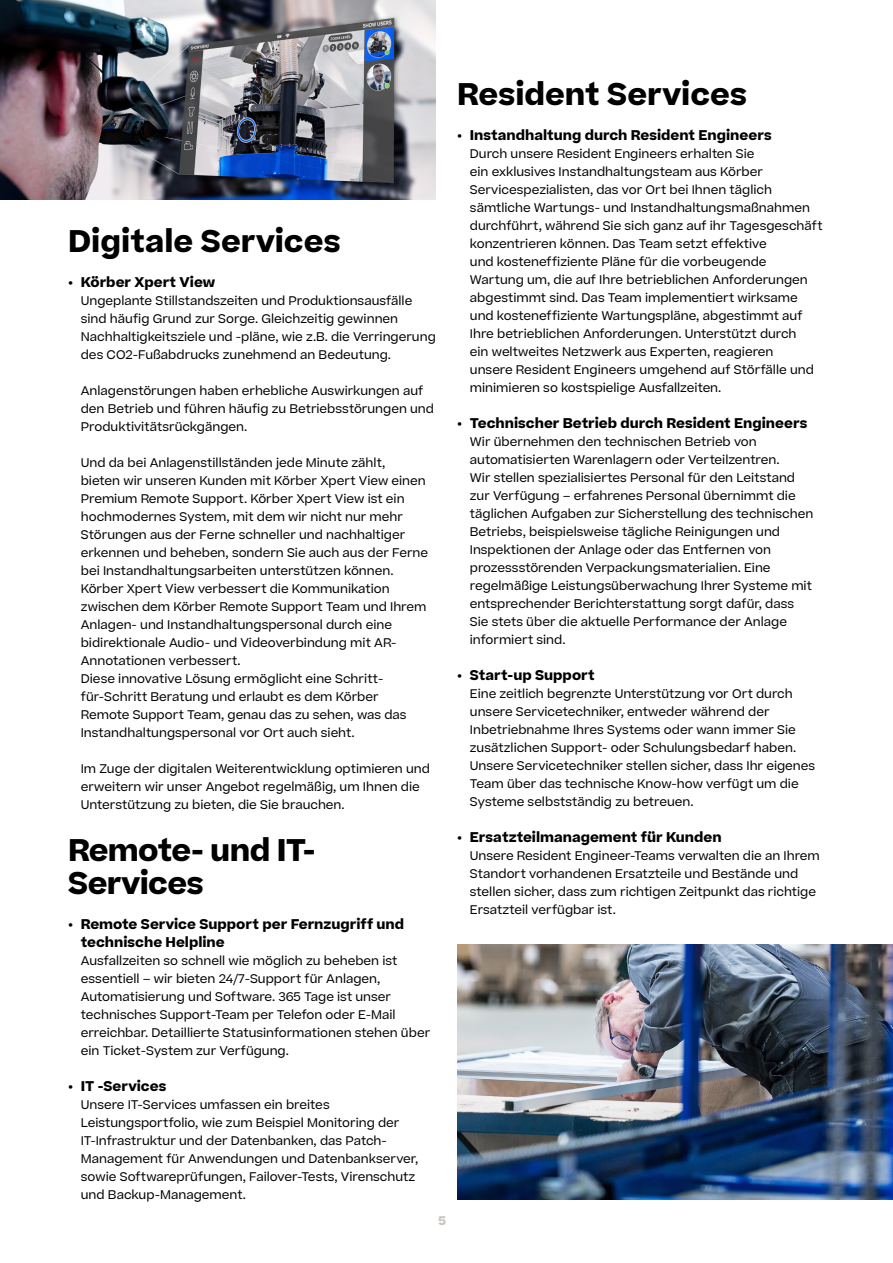
<style>
.page{position:relative;width:893px;height:1263px;background:#fff}
.page>*{position:absolute;margin:0;border:0;box-sizing:border-box;transform-origin:0 0}
.t1{font:700 30px "Koerber";color:#000}
.t2{font:700 30px/33px "Koerber";letter-spacing:-.02em;color:#000}
.t3{font:700 13.5px/18px "Koerber";color:#000}
.t4{font:12px/18px "Koerber";color:#000}
.t5{font:700 12px "Koerber";color:#c9c3be}
</style>
<div class="page">
<img style="left:457px;top:944px;width:436px;height:255px">
<img style="left:0;top:0;width:436px;height:200px">
<h1 class="t1" style="left:68px;top:221px;width:274px">Digitale Services</h1>
<p class="t3" style="left:68px;top:273px;width:149px">• Körber Xpert View</p>
<p class="t4" style="left:81px;top:291px;width:357px">Ungeplante Stillstandszeiten und Produktionsausfälle sind häufig Grund zur Sorge. Gleichzeitig gewinnen Nachhaltigkeitsziele und -pläne, wie z.B. die Verringerung des CO2-Fußabdrucks zunehmend an Bedeutung.</p>
<p class="t4" style="left:81px;top:381px;width:355px">Anlagenstörungen haben erhebliche Auswirkungen auf den Betrieb und führen häufig zu Betriebsstörungen und<br>Produktivitätsrückgängen.</p>
<p class="t4" style="left:81px;top:453px;width:349px">Und da bei Anlagenstillständen jede Minute zählt,<br>bieten wir unseren Kunden mit Körber Xpert View einen Premium Remote Support. Körber Xpert View ist ein hochmodernes System, mit dem wir nicht nur mehr Störungen aus der Ferne schneller und nachhaltiger erkennen und beheben, sondern Sie auch aus der Ferne bei Instandhaltungsarbeiten unterstützen können.<br>Körber Xpert View verbessert die Kommunikation zwischen dem Körber Remote Support Team und Ihrem Anlagen- und Instandhaltungspersonal durch eine bidirektionale Audio- und Videoverbindung mit AR-Annotationen verbessert.<br>Diese innovative Lösung ermöglicht eine Schritt&shy;für-Schritt Beratung und erlaubt es dem Körber Remote Support Team, genau das zu sehen, was das Instandhaltungspersonal vor Ort auch sieht.</p>
<p class="t4" style="left:81px;top:759px;width:351px">Im Zuge der digitalen Weiterentwicklung optimieren und erweitern wir unser Angebot regelmäßig, um Ihnen die<br>Unterstützung zu bieten, die Sie brauchen.</p>
<h1 class="t2" style="left:68px;top:834px;width:249px">Remote- und IT-<br>Services</h1>
<p class="t3" style="left:81px;top:915px;width:325px;text-indent:-13px">• Remote Service Support per Fernzugriff und technische Helpline</p>
<p class="t4" style="left:81px;top:952px;width:351px">Ausfallzeiten so schnell wie möglich zu beheben ist essentiell – wir bieten 24/7-Support für Anlagen, Automatisierung und Software. 365 Tage ist unser technisches Support-Team per Telefon oder E-Mail erreichbar. Detaillierte Statusinformationen stehen über ein Ticket-System zur Verfügung.</p>
<p class="t3" style="left:68px;top:1077px;width:100px">• IT -Services</p>
<p class="t4" style="left:81px;top:1096px;width:339px">Unsere IT-Services umfassen ein breites Leistungsportfolio, wie zum Beispiel Monitoring der IT-Infrastruktur und der Datenbanken, das Patch-Management für Anwendungen und Datenbankserver, sowie Softwareprüfungen, Failover-Tests, Virenschutz und Backup-Management.</p>
<p class="t5" style="left:439px;top:1212px;width:9px">5</p>
<h1 class="t1" style="left:457px;top:73px;width:291px">Resident Services</h1>
<p class="t3" style="left:457px;top:126px;width:316px">• Instandhaltung durch Resident Engineers</p>
<p class="t4" style="left:470px;top:144px;width:354px">Durch unsere Resident Engineers erhalten Sie<br>ein exklusives Instandhaltungsteam aus Körber Servicespezialisten, das vor Ort bei Ihnen täglich sämtliche Wartungs- und Instandhaltungsmaßnahmen durchführt, während Sie sich ganz auf ihr Tagesgeschäft konzentrieren können. Das Team setzt effektive<br>und kosteneffiziente Pläne für die vorbeugende Wartung um, die auf Ihre betrieblichen Anforderungen abgestimmt sind. Das Team implementiert wirksame und kosteneffiziente Wartungspläne, abgestimmt auf Ihre betrieblichen Anforderungen. Unterstützt durch<br>ein weltweites Netzwerk aus Experten, reagieren<br>unsere Resident Engineers umgehend auf Störfälle und minimieren so kostspielige Ausfallzeiten.</p>
<p class="t3" style="left:457px;top:414px;width:352px">• Technischer Betrieb durch Resident Engineers</p>
<p class="t4" style="left:470px;top:432px;width:345px">Wir übernehmen den technischen Betrieb von automatisierten Warenlagern oder Verteilzentren.<br>Wir stellen spezialisiertes Personal für den Leitstand zur Verfügung – erfahrenes Personal übernimmt die täglichen Aufgaben zur Sicherstellung des technischen Betriebs, beispielsweise tägliche Reinigungen und Inspektionen der Anlage oder das Entfernen von prozessstörenden Verpackungsmaterialien. Eine regelmäßige Leistungsüberwachung Ihrer Systeme mit entsprechender Berichterstattung sorgt dafür, dass Sie stets über die aktuelle Performance der Anlage informiert sind.</p>
<p class="t3" style="left:457px;top:666px;width:139px">• Start-up Support</p>
<p class="t4" style="left:470px;top:684px;width:347px">Eine zeitlich begrenzte Unterstützung vor Ort durch unsere Servicetechniker, entweder während der Inbetriebnahme Ihres Systems oder wann immer Sie zusätzlichen Support- oder Schulungsbedarf haben.<br>Unsere Servicetechniker stellen sicher, dass Ihr eigenes Team über das technische Know-how verfügt um die Systeme selbstständig zu betreuen.</p>
<p class="t3" style="left:457px;top:828px;width:266px">• Ersatzteilmanagement für Kunden</p>
<p class="t4" style="left:470px;top:846px;width:351px">Unsere Resident Engineer-Teams verwalten die an Ihrem Standort vorhandenen Ersatzteile und Bestände und stellen sicher, dass zum richtigen Zeitpunkt das richtige Ersatzteil verfügbar ist.</p>
</div>
